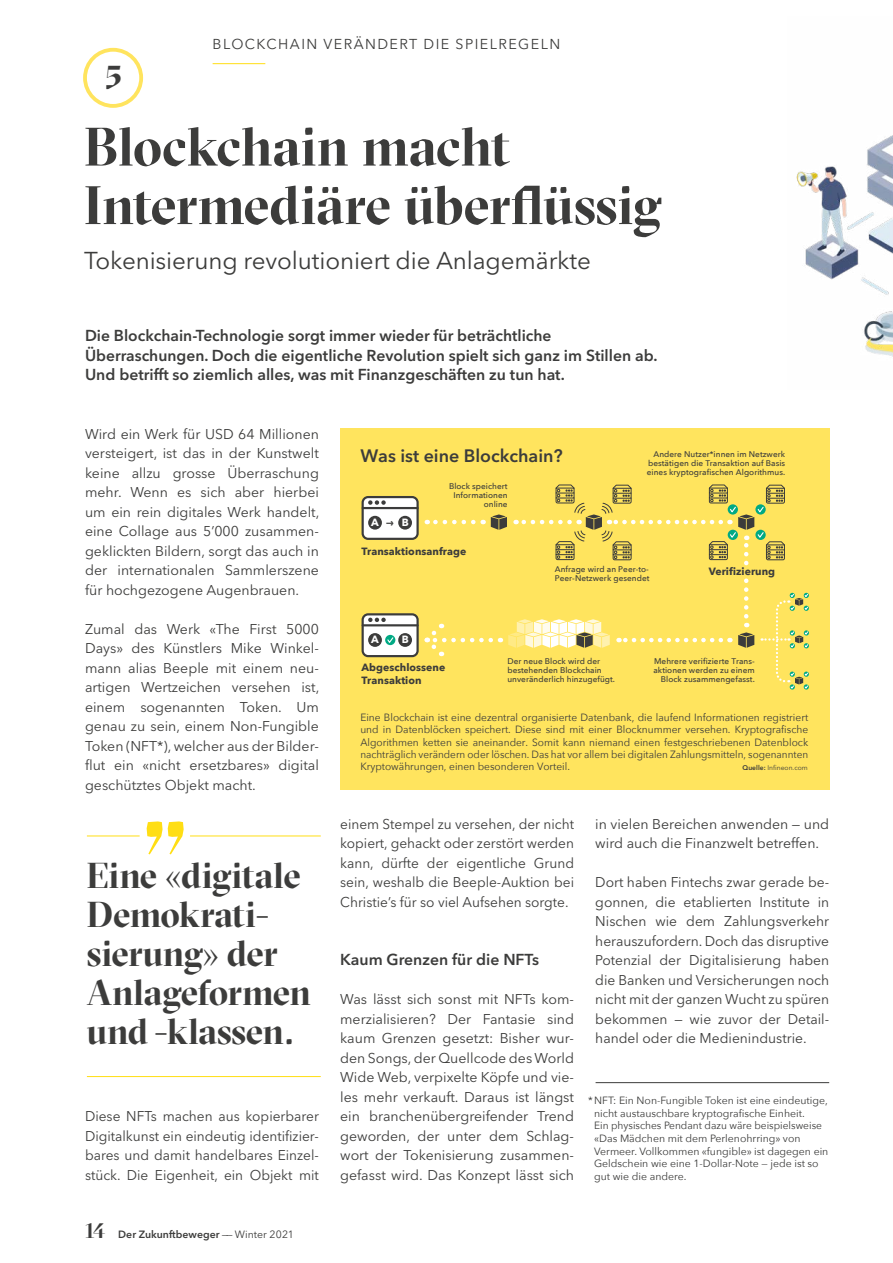
<style>
.page{position:relative;width:893px;height:1263px;background:#fff}
.page>*{position:absolute;margin:0;border:0;box-sizing:border-box;transform-origin:0 0}
.t1{font:700 54px/58.5px "GT Sectra Display";letter-spacing:-.01em;color:#3c3c3b}
.t2{font:700 36px/39px "GT Sectra Display";letter-spacing:-.01em;color:#3c3c3b}
.t3{font:700 33.15px "GT Sectra Display";color:#3c3c3b}
.t4{font:24.3px "Avenir Next LT Pro";letter-spacing:-.005em;color:#3c3c3b}
.t5{font:700 21px "GT Sectra Display";color:#3c3c3b}
.t6{font:600 17.85px "Avenir Next LT Pro";color:#3c3c3b}
.t7{font:600 15.75px/19.5px "Avenir Next LT Pro";color:#3c3c3b}
.t8{font:14.25px "Avenir Next LT Pro";letter-spacing:.1em;color:#3c3c3b}
.t9{font:14.1px/19.5px "Avenir Next LT Pro";color:#3c3c3b;text-align:justify}
.t10{font:10.5px/12.6px "Avenir Next";color:#3c3c3b}
.t11{font:700 10.5px/12.6px "Avenir Next";letter-spacing:.005em;color:#3c3c3b}
.t12{font:600 10.5px "Avenir Next LT Pro";color:#3c3c3b}
.t13{font:700 10.5px "Avenir Next";color:#fff}
.t14{font:500 8.25px/9px "Avenir Next";letter-spacing:.005em;color:#3c3c3b;text-align:right}
.t15{font:6.75px "Avenir Next LT Pro";color:#3c3c3b}
.s1{font-weight:400}
.s2{color:#3c3c3b}
.s3{font-weight:600}
</style>
<div class="page">
<img style="left:796px;top:135px;width:97px;height:222px">
<div style="left:83px;top:48px;width:60px;height:60px;border:4px solid #ffe45e;border-radius:50%"></div>
<hr style="left:190px;top:835px;width:131px;height:1px;background:#ffde14">
<svg style="left:147px;top:821px;width:37px;height:33px"></svg>
<hr style="left:87px;top:835px;width:53px;height:1px;background:#ffde14">
<hr style="left:87px;top:1076px;width:234px;height:1px;background:#ffde14">
<hr style="left:213px;top:63px;width:52px;height:1px;background:#ffde14">
<hr style="left:596px;top:1082px;width:233px;height:1px;background:#3c3c3b">
<div style="left:340px;top:429px;width:489px;height:361px;background:#ffe45e"></div>
<div style="left:363px;top:497px;width:55px;height:42px;background:#fff;border-radius:5px"></div>
<div style="left:362px;top:496px;width:57px;height:44px;border:2px solid #3c3c3b;border-radius:5px"></div>
<hr style="left:363px;top:507px;width:55px;height:2px;background:#3c3c3b">
<svg style="left:368px;top:500px;width:18px;height:5px"></svg>
<div style="left:368px;top:516px;width:14px;height:14px;background:#3c3c3b;border-radius:50%"></div>
<div style="left:398px;top:516px;width:14px;height:14px;background:#3c3c3b;border-radius:50%"></div>
<div style="left:363px;top:614px;width:55px;height:42px;background:#fff;border-radius:5px"></div>
<div style="left:362px;top:613px;width:57px;height:44px;border:2px solid #3c3c3b;border-radius:5px"></div>
<hr style="left:363px;top:624px;width:55px;height:2px;background:#3c3c3b">
<svg style="left:368px;top:618px;width:18px;height:4px"></svg>
<div style="left:368px;top:633px;width:14px;height:14px;background:#3c3c3b;border-radius:50%"></div>
<div style="left:398px;top:633px;width:14px;height:14px;background:#3c3c3b;border-radius:50%"></div>
<svg style="left:385px;top:635px;width:10px;height:10px"></svg>
<svg style="left:386px;top:636px;width:8px;height:8px"></svg>
<svg style="left:424px;top:484px;width:385px;height:206px"></svg>
<div style="left:743px;top:569px;width:7px;height:7px;background:#ffe45e"></div>
<h3 class="t3" style="left:105px;top:57px;width:18px">5</h3>
<p class="t8" style="left:213px;top:36px;width:349px">BLOCKCHAIN VERÄNDERT DIE SPIELREGELN</p>
<h1 class="t1" style="left:84px;top:118px;width:579px">Blockchain macht<br>Intermediäre überflüssig</h1>
<h3 class="t4" style="left:84px;top:246px;width:508px">Tokenisierung revolutioniert die Anlagemärkte</h3>
<p class="t7" style="left:85px;top:326px;width:574px">Die Blockchain-Technologie sorgt immer wieder für beträchtliche<br>Überraschungen. Doch die eigentliche Revolution spielt sich ganz im Stillen ab.<br>Und betrifft so ziemlich alles, was mit Finanzgeschäften zu tun hat.</p>
<p class="t9" style="left:85px;top:424px;width:236px">Wird ein Werk für USD 64 Millionen versteigert, ist das in der Kunstwelt keine allzu grosse Überraschung mehr. Wenn es sich aber hierbei um ein rein digitales Werk handelt, eine Collage aus 5’000 zusammen&shy;geklickten Bildern, sorgt das auch in der internationalen Sammlerszene für hochgezogene Augenbrauen.</p>
<p class="t9" style="left:85px;top:619px;width:236px;text-align:left">Zumal das Werk «The First 5000<br>Days» des Künstlers Mike Winkel&shy;mann alias Beeple mit einem neu&shy;artigen Wertzeichen versehen ist, einem sogenannten Token. Um genau zu sein, einem Non-Fungible<br>Token (NFT*), welcher aus der Bilder&shy;flut ein «nicht ersetzbares» digital geschütztes Objekt macht.</p>
<h2 class="t2" style="left:87px;top:856px;width:226px">Eine «digitale<br>Demokrati&shy;sierung» der<br>Anlageformen und -klassen.</h2>
<p class="t9" style="left:85px;top:1106px;width:235px">Diese NFTs machen aus kopierbarer Digitalkunst ein eindeutig identifizier&shy;bares und damit handelbares Einzel&shy;stück. Die Eigenheit, ein Objekt mit</p>
<h3 class="t5" style="left:85px;top:1218px;width:22px">14</h3>
<p class="t12" style="left:118px;top:1228px;width:177px">Der Zukunftbeweger <span class="s1">—— Winter 2021</span></p>
<p class="t6" style="left:360px;top:445px;width:204px">Was ist eine Blockchain?</p>
<p class="t13" style="left:371px;top:513px;width:39px">A <span class="s2">—›</span> B</p>
<p class="t14" style="left:449px;top:481px;width:60px">Block speichert<br>Informationen online</p>
<p class="t11" style="left:361px;top:544px;width:106px">Transaktionsanfrage</p>
<p class="t14" style="left:647px;top:449px;width:140px;text-align:justify;text-indent:7px">Andere Nutzer*innen im Netzwerk bestätigen die Transaktion auf Basis eines kryptografischen Algorithmus.</p>
<p class="t13" style="left:371px;top:631px;width:9px">A</p>
<p class="t13" style="left:402px;top:631px;width:8px">B</p>
<p class="t11" style="left:362px;top:661px;width:85px">Abgeschlossene<br>Transaktion</p>
<p class="t14" style="left:555px;top:565px;width:96px;text-align:left">Anfrage wird an Peer-to-<br>Peer-Netzwerk gesendet</p>
<p class="t11" style="left:709px;top:565px;width:68px">Verifizierung</p>
<p class="t14" style="left:507px;top:656px;width:109px;text-align:left">Der neue Block wird der bestehenden Blockchain unveränderlich hinzugefügt.</p>
<p class="t14" style="left:653px;top:656px;width:103px">Mehrere verifizierte Trans&shy;aktionen werden zu einem<br>Block zusammengefasst.</p>
<p class="t10" style="left:360px;top:711px;width:449px;line-height:12.1px;text-align:justify">Eine Blockchain ist eine dezentral organisierte Datenbank, die laufend Informationen registriert und in Datenblöcken speichert. Diese sind mit einer Blocknummer versehen. Kryptografische Algorithmen ketten sie aneinander. Somit kann niemand einen festgeschriebenen Datenblock nachträglich verändern oder löschen. Das hat vor allem bei digitalen Zahlungsmitteln, sogenannten Kryptowährungen, einen besonderen Vorteil.</p>
<p class="t15" style="left:743px;top:764px;width:67px"><span class="s3">Quelle:</span> Infineon.com</p>
<p class="t9" style="left:340px;top:814px;width:235px">einem Stempel zu versehen, der nicht kopiert, gehackt oder zerstört werden kann, dürfte der eigentliche Grund sein, weshalb die Beeple-Auktion bei Christie’s für so viel Aufsehen sorgte.</p>
<p class="t7" style="left:340px;top:950px;width:200px">Kaum Grenzen für die NFTs</p>
<p class="t9" style="left:340px;top:989px;width:235px">Was lässt sich sonst mit NFTs kom&shy;merzialisieren? Der Fantasie sind kaum Grenzen gesetzt: Bisher wur&shy;den Songs, der Quellcode des World Wide Web, verpixelte Köpfe und vie&shy;les mehr verkauft. Daraus ist längst ein branchenübergreifender Trend geworden, der unter dem Schlag&shy;wort der Tokenisierung zusammen&shy;gefasst wird. Das Konzept lässt sich</p>
<p class="t9" style="left:595px;top:814px;width:235px">in vielen Bereichen anwenden — und wird auch die Finanzwelt betreffen.</p>
<p class="t9" style="left:595px;top:872px;width:235px">Dort haben Fintechs zwar gerade be&shy;gonnen, die etablierten Institute in Nischen wie dem Zahlungsverkehr herauszufordern. Doch das disruptive Potenzial der Digitalisierung haben die Banken und Versicherungen noch nicht mit der ganzen Wucht zu spüren bekommen — wie zuvor der Detail&shy;handel oder die Medienindustrie.</p>
<p class="t10" style="left:594px;top:1094px;width:236px;text-indent:-6px">* NFT: Ein Non-Fungible Token ist eine eindeutige, nicht austauschbare kryptografische Einheit.<br>Ein physisches Pendant dazu wäre beispielsweise «Das Mädchen mit dem Perlenohrring» von Vermeer. Vollkommen «fungible» ist dagegen ein Geldschein wie eine 1-Dollar-Note — jede ist so gut wie die andere.</p>
</div>
